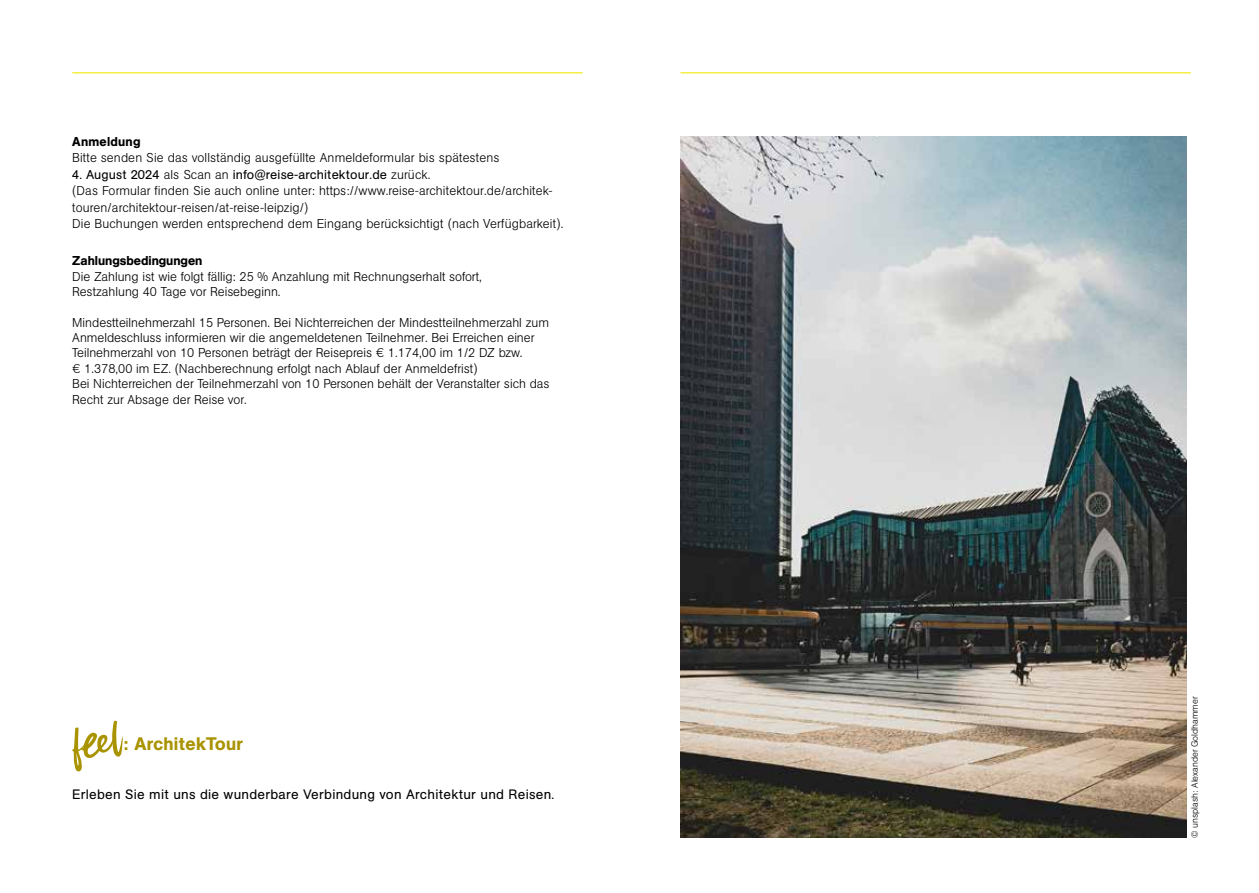
<style>
.page{position:relative;width:1259px;height:893px;background:#fff}
.page>*{position:absolute;margin:0;border:0;box-sizing:border-box;transform-origin:0 0}
.t1{font:500 18px "AG Book Pro";letter-spacing:.02em;color:#a99300}
.t2{font:13.5px "AG Book Pro";letter-spacing:.02em;color:#000}
.t3{font:300 12.75px/15.3px "AG Book Pro";color:#000}
.t4{font:500 12.75px "AG Book Pro";color:#000}
.t5{font:500 12.75px "AG Book Pro";letter-spacing:.02em;color:#000}
.t6{font:300 9px "AG Book Pro";color:#000}
.s1{font-weight:400}
</style>
<div class="page">
<hr style="left:680px;top:72px;width:511px;height:1px;background:#f0e904">
<img style="left:680px;top:136px;width:506px;height:702px">
<hr style="left:72px;top:72px;width:511px;height:1px;background:#f0e904">
<svg style="left:72px;top:721px;width:51px;height:50px"></svg>
<p class="t5" style="left:72px;top:133px;width:70px">Anmeldung</p>
<p class="t3" style="left:72px;top:150px;width:429px">Bitte senden Sie das vollständig ausgefüllte Anmeldeformular bis spätestens</p>
<p class="t3" style="left:72px;top:166px;width:492px;line-height:16.5px"><span class="s1">4. August 2024</span> als Scan an <span class="s1">info@reise-architektour.de</span> zurück.<br>(Das Formular finden Sie auch online unter: https://www.reise-architektour.de/architek&shy;touren/architektour-reisen/at-reise-leipzig/)<br>Die Buchungen werden entsprechend dem Eingang berücksichtigt (nach Verfügbarkeit).</p>
<p class="t4" style="left:72px;top:253px;width:132px">Zahlungsbedingungen</p>
<p class="t3" style="left:72px;top:268px;width:411px">Die Zahlung ist wie folgt fällig: 25 % Anzahlung mit Rechnungserhalt sofort,<br>Restzahlung 40 Tage vor Reisebeginn.</p>
<p class="t3" style="left:72px;top:314px;width:479px">Mindestteilnehmerzahl 15 Personen. Bei Nichterreichen der Mindestteilnehmerzahl zum Anmeldeschluss informieren wir die angemeldetenen Teilnehmer. Bei Erreichen einer Teilnehmerzahl von 10 Personen beträgt der Reisepreis € 1.174,00 im 1/2 DZ bzw.<br>€ 1.378,00 im EZ. (Nachberechnung erfolgt nach Ablauf der Anmeldefrist)<br>Bei Nichterreichen der Teilnehmerzahl von 10 Personen behält der Veranstalter sich das</p>
<p class="t3" style="left:72px;top:392px;width:176px">Recht zur Absage der Reise vor.</p>
<h1 class="t1" style="left:123px;top:732px;width:121px">: ArchitekTour</h1>
<p class="t2" style="left:72px;top:786px;width:483px">Erleben Sie mit uns die wunderbare Verbindung von Architektur und Reisen.</p>
<p class="t6" style="left:1188px;top:838px;width:142px;rotate:-90deg">© unsplash: Alexander Goldhammer</p>
</div>
